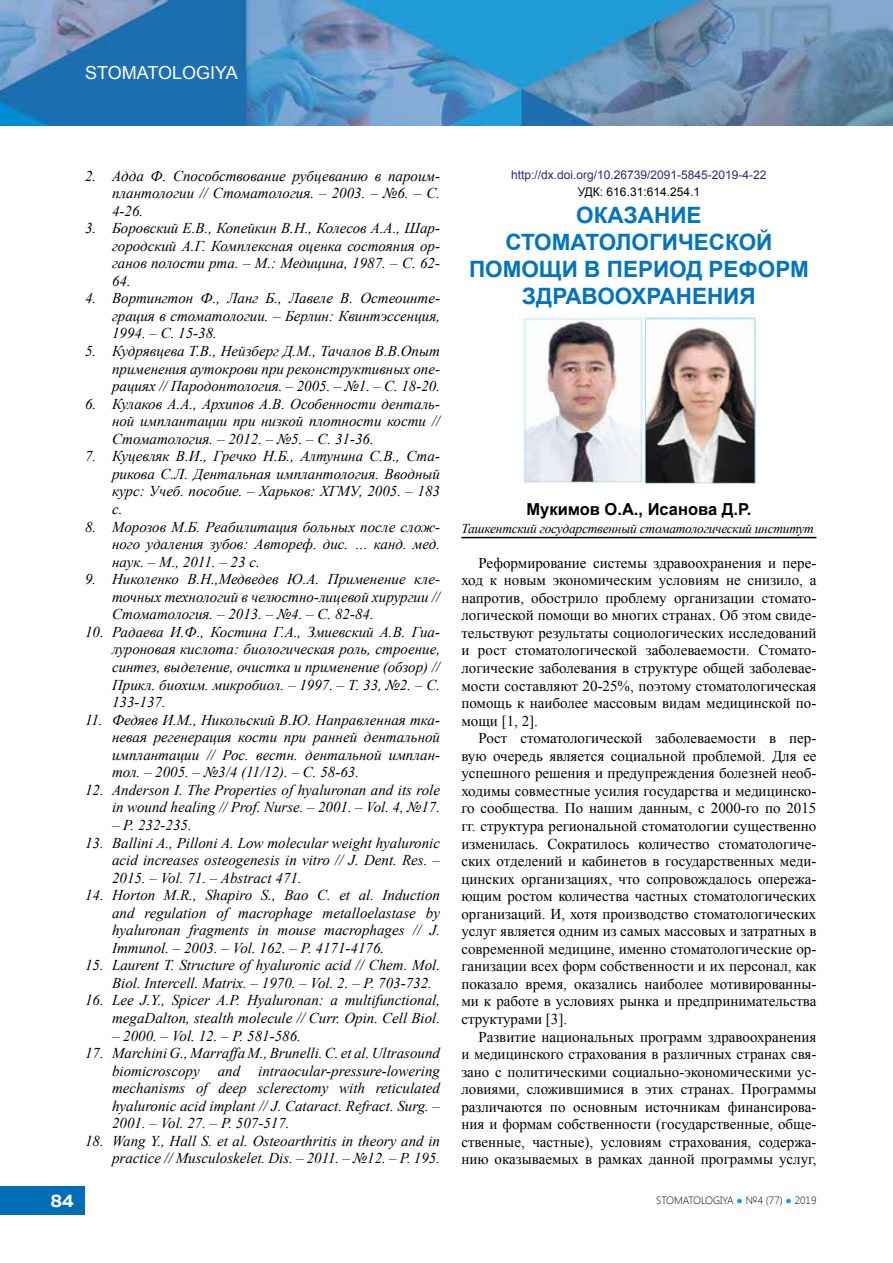
<style>
.page{position:relative;width:893px;height:1263px;background:#fff}
.page>*{position:absolute;margin:0;border:0;box-sizing:border-box;transform-origin:0 0}
.t1{font:700 22.5px/27px "Arial";color:#0075bf;text-align:center}
.t2{font:18px "Arial";color:#fff}
.t3{font:700 18px "Muller";color:#fff}
.t4{font:700 16.5px "Arial";color:#000}
.t5{font:italic 15px/17.5px "Times New Roman";color:#000;text-align:justify}
.t6{font:15px/17.5px "Times New Roman";color:#000;text-align:justify}
.t7{font:italic 13.5px "Times New Roman";letter-spacing:-.02em;color:#000}
.t8{font:12px "Arial";color:#312783}
.t9{font:12px "Arial";color:#000}
.t10{font:300 10.5px "Segoe UI";color:#000}
.s1{color:#009fe3}
</style>
<div class="page">
<img style="left:0;top:0;width:893px;height:125px">
<div style="left:0;top:1186px;width:84px;height:29px;background:#006eb7"></div>
<hr style="left:461px;top:537px;width:355px;height:1px;background:#000">
<img style="left:523px;top:314px;width:233px;height:170px">
<p class="t2" style="left:85px;top:61px;width:154px">STOMATOLOGIYA</p>
<p class="t5" style="left:112px;top:166px;width:330px;text-indent:-27px">2. Адда Ф. Способствование рубцеванию в пароим&shy;плантологии // Стоматология. – 2003. – №6. – С.<br>4-26.</p>
<p class="t5" style="left:112px;top:219px;width:330px;text-indent:-27px">3. Боровский Е.В., Копейкин В.Н., Колесов A.A., Шар&shy;городский А.Г. Комплексная оценка состояния ор&shy;ганов полости рта. – М.: Медицина, 1987. – С. 62- 64.</p>
<p class="t5" style="left:112px;top:289px;width:330px;text-indent:-27px">4. Вортингтон Ф., Ланг Б., Лавеле В. Остеоинте&shy;грация в стоматологии. – Берлин: Квинтэссенция, 1994. – С. 15-38.</p>
<p class="t5" style="left:112px;top:342px;width:330px;text-indent:-27px">5. Кудрявцева Т.В., Нейзберг Д.М., Тачалов В.В.Опыт применения аутокрови при реконструктивных опе&shy;рациях // Пародонтология. – 2005. – №1. – С. 18-20.</p>
<p class="t5" style="left:112px;top:394px;width:330px;text-indent:-27px">6. Кулаков А.А., Архипов А.В. Особенности денталь&shy;ной имплантации при низкой плотности кости // Стоматология. – 2012. – №5. – С. 31-36.</p>
<p class="t5" style="left:112px;top:447px;width:330px;text-indent:-27px">7. Куцевляк В.И., Гречко Н.Б., Алтунина С.В., Ста&shy;рикова С.Л. Дентальная имплантология. Вводный курс: Учеб. пособие. – Харьков: ХГМУ, 2005. – 183 с.</p>
<p class="t5" style="left:112px;top:517px;width:330px;text-indent:-27px">8. Морозов М.Б. Реабилитация больных после слож&shy;ного удаления зубов: Автореф. дис. … канд. мед. наук. – М., 2011. – 23 с.</p>
<p class="t5" style="left:112px;top:570px;width:330px;text-indent:-27px">9. Николенко В.Н.,Медведев Ю.А. Применение кле&shy;точных технологий в челюстно-лицевой хирургии // Стоматология. – 2013. – №4. – С. 82-84.</p>
<p class="t5" style="left:112px;top:623px;width:330px;text-indent:-27px">10. Радаева И.Ф., Костина Г.А., Змиевский A.B. Гиа&shy;луроновая кислота: биологическая роль, строение, синтез, выделение, очистка и применение (обзор) // Прикл. биохим. микробиол. – 1997. – Т. 33, №2. – С.<br>133-137.</p>
<p class="t5" style="left:112px;top:710px;width:330px;text-indent:-27px">11. Федяев И.М., Никольский В.Ю. Направленная тка&shy;невая регенерация кости при ранней дентальной имплантации // Рос. вестн. дентальной имплан&shy;тол. – 2005. – №3/4 (11/12). – С. 58-63.</p>
<p class="t5" style="left:85px;top:781px;width:357px;text-align:right">12. Anderson I. The Properties of hyaluronan and its role in wound healing // Prof. Nurse. – 2001. – Vol. 4, №17.</p>
<p class="t5" style="left:112px;top:816px;width:81px">– P. 232-235.</p>
<p class="t5" style="left:112px;top:833px;width:330px;text-indent:-27px">13. Ballini A., Pilloni A. Low molecular weight hyaluronic acid increases osteogenesis in vitro // J. Dent. Res. – 2015. – Vol. 71. – Abstract 471.</p>
<p class="t5" style="left:112px;top:886px;width:330px;text-indent:-27px">14. Horton M.R., Shapiro S., Вао C. et al. Induction and regulation of macrophage metalloelastase by hyaluronan fragments in mouse macrophages // J.<br>Immunol. – 2003. – Vol. 162. – P. 4171-4176.</p>
<p class="t5" style="left:112px;top:956px;width:330px;text-indent:-27px">15. Laurent T. Structure of hyaluronic acid // Chem. Mol.<br>Biol. Intercell. Matrix. – 1970. – Vol. 2. – P. 703-732.</p>
<p class="t5" style="left:85px;top:991px;width:357px;text-align:right">16. Lee J.Y., Spicer A.P. Hyaluronan: a multifunctional, megaDalton, stealth molecule // Curr. Opin. Cell Biol.</p>
<p class="t5" style="left:112px;top:1026px;width:190px">– 2000. – Vol. 12. – P. 581-586.</p>
<p class="t5" style="left:112px;top:1044px;width:330px;text-indent:-27px">17. Marchini G., Marraffa M., Brunelli. C. et al. Ultrasound biomicroscopy and intraocular-pressure-lowering mechanisms of deep sclerectomy with reticulated hyaluronic acid implant // J. Cataract. Refract. Surg. – 2001. – Vol. 27. – P. 507-517.</p>
<p class="t5" style="left:85px;top:1132px;width:357px;text-align:right">18. Wang Y., Hall S. et al. Osteoarthritis in theory and in practice // Musculoskelet. Dis. – 2011. – №12. – P. 195.</p>
<p class="t8" style="left:511px;top:167px;width:257px">http://dx.doi.org/10.26739/2091-5845-2019-4-22</p>
<p class="t9" style="left:578px;top:184px;width:124px">УДК: 616.31:614.254.1</p>
<h1 class="t1" style="left:469px;top:203px;width:341px">ОКАЗАНИЕ<br>СТОМАТОЛОГИЧЕСКОЙ<br>ПОМОЩИ В ПЕРИОД РЕФОРМ<br>ЗДРАВООХРАНЕНИЯ</h1>
<p class="t4" style="left:526px;top:498px;width:226px">Мукимов О.А., Исанова Д.Р.</p>
<p class="t7" style="left:461px;top:519px;width:354px">Ташкентский государственный стоматологический институт</p>
<p class="t6" style="left:461px;top:554px;width:357px;text-indent:17px">Реформирование системы здравоохранения и пере&shy;ход к новым экономическим условиям не снизило, а напротив, обострило проблему организации стомато&shy;логической помощи во многих странах. Об этом свиде&shy;тельствуют результаты социологических исследований и рост стоматологической заболеваемости. Стомато&shy;логические заболевания в структуре общей заболевае&shy;мости составляют 20-25%, поэтому стоматологическая помощь к наиболее массовым видам медицинской по&shy;мощи [1, 2].</p>
<p class="t6" style="left:461px;top:729px;width:357px;text-indent:17px">Рост стоматологической заболеваемости в пер&shy;вую очередь является социальной проблемой. Для ее успешного решения и предупреждения болезней необ&shy;ходимы совместные усилия государства и медицинско&shy;го сообщества. По нашим данным, с 2000-го по 2015 гг. структура региональной стоматологии существенно изменилась. Сократилось количество стоматологиче&shy;ских отделений и кабинетов в государственных меди&shy;цинских организациях, что сопровождалось опережа&shy;ющим ростом количества частных стоматологических организаций. И, хотя производство стоматологических услуг является одним из самых массовых и затратных в современной медицине, именно стоматологические ор&shy;ганизации всех форм собственности и их персонал, как показало время, оказались наиболее мотивированны&shy;ми к работе в условиях рынка и предпринимательства структурами [3].</p>
<p class="t6" style="left:461px;top:1027px;width:357px;text-indent:17px">Развитие национальных программ здравоохранения и медицинского страхования в различных странах свя&shy;зано с политическими социально-экономическими ус&shy;ловиями, сложившимися в этих странах. Программы различаются по основным источникам финансирова&shy;ния и формам собственности (государственные, обще&shy;ственные, частные), условиям страхования, содержа&shy;нию оказываемых в рамках данной программы услуг,</p>
<p class="t3" style="left:50px;top:1189px;width:25px">84</p>
<p class="t10" style="left:656px;top:1193px;width:162px">STOMATOLOGIYA <span class="s1">●</span> №4 (77) <span class="s1">●</span> 2019</p>
</div>
